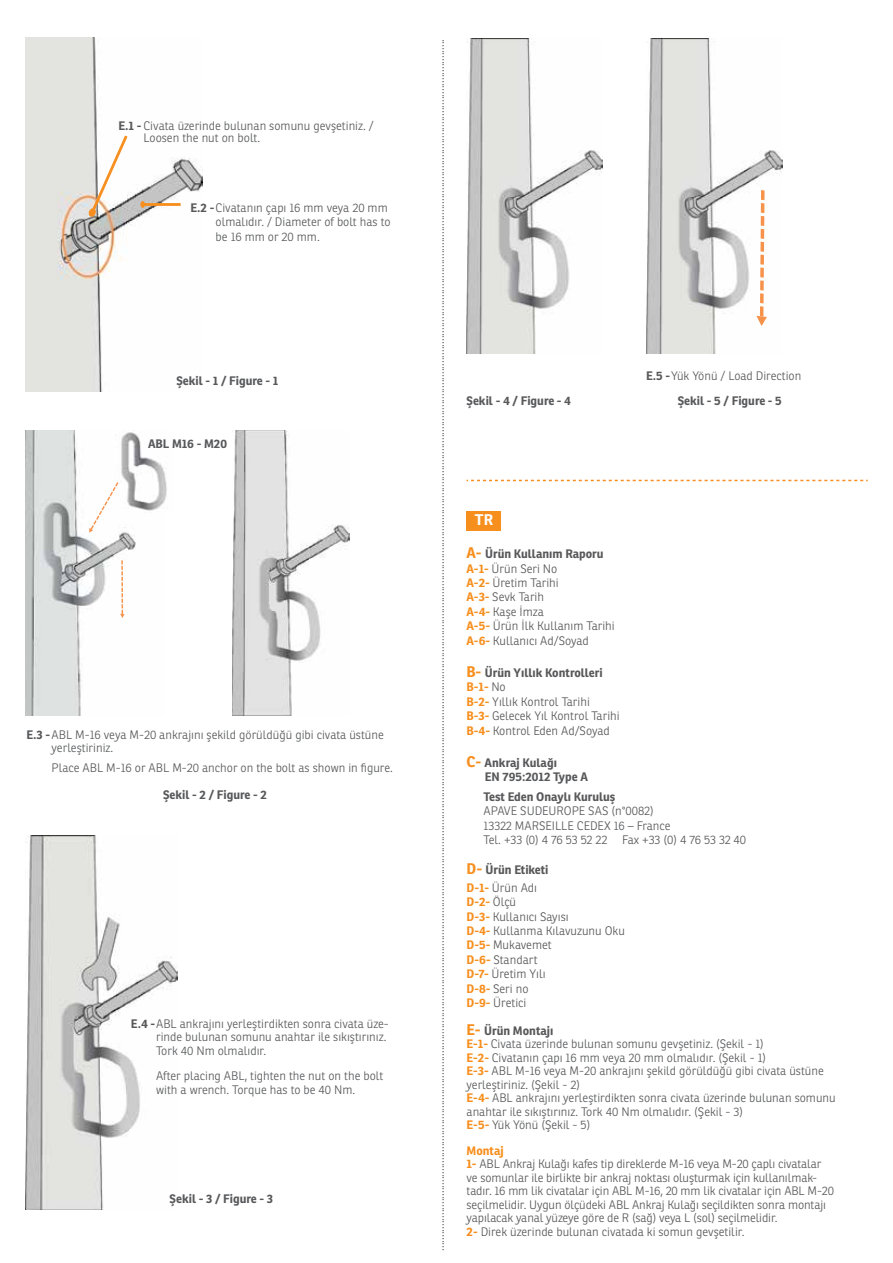
<style>
.page{position:relative;width:893px;height:1263px;background:#fff}
.page>*{position:absolute;margin:0;border:0;box-sizing:border-box;transform-origin:0 0}
.t1{font:700 15px "Ronnia";color:#fff}
.t2{font:300 12px/13.5px "Ronnia";color:#58595b}
.t3{font:300 12px/14.4px "Ronnia";letter-spacing:-.01em;color:#58585a}
.t4{font:700 12px/14.4px "Ronnia";color:#58595b}
.t5{font:700 12px/18px "Ronnia";color:#58585a}
.t6{font:300 12px "Ronnia";letter-spacing:-.02em;color:#58595b}
.s1{font-weight:700}
.s2{font-weight:700;font-size:15px;color:#f78f1e}
.s3{font-weight:700;color:#f78f1e}
.s4{font-size:15px;color:#f78f1e}
.s5{color:#58585a}
.s6{color:#f78f1e}
.s7{font-weight:300}
.s8{font-weight:700;color:#58585a}
</style>
<div class="page">
<img style="left:26px;top:38px;width:177px;height:354px">
<svg style="left:88px;top:135px;width:40px;height:83px"></svg>
<svg style="left:140px;top:201px;width:41px;height:7px"></svg>
<img style="left:25px;top:431px;width:111px;height:285px">
<img style="left:115px;top:431px;width:52px;height:82px">
<img style="left:232px;top:431px;width:118px;height:285px">
<svg style="left:89px;top:482px;width:29px;height:51px"></svg>
<svg style="left:120px;top:560px;width:5px;height:58px"></svg>
<img style="left:26px;top:835px;width:151px;height:374px">
<img style="left:466px;top:39px;width:136px;height:314px">
<img style="left:647px;top:39px;width:136px;height:314px">
<svg style="left:756px;top:190px;width:11px;height:136px"></svg>
<div style="left:466px;top:511px;width:35px;height:19px;background:#f78f1e"></div>
<svg style="left:466px;top:480px;width:402px;height:1px"></svg>
<p class="t2" style="left:118px;top:119px;width:257px"><span class="s1">E.1 -</span> Civata üzerinde bulunan somunu gevşetiniz. /</p>
<p class="t2" style="left:144px;top:131px;width:118px">Loosen the nut on bolt.</p>
<p class="t2" style="left:216px;top:201px;width:176px;line-height:14.4px;text-indent:-25px"><span class="s1">E.2 -</span>Civatanın çapı 16 mm veya 20 mm olmalıdır. / Diameter of bolt has to be 16 mm or 20 mm.</p>
<p class="t4" style="left:176px;top:374px;width:103px">Şekil - 1 / Figure - 1</p>
<p class="t4" style="left:148px;top:437px;width:81px">ABL M16 - M20</p>
<p class="t2" style="left:52px;top:728px;width:334px;text-indent:-25px"><span class="s1">E.3 -</span>ABL M-16 veya M-20 ankrajını şekild görüldüğü gibi civata üstüne yerleştiriniz.</p>
<p class="t2" style="left:52px;top:761px;width:343px">Place ABL M-16 or ABL M-20 anchor on the bolt as shown in figure.</p>
<p class="t4" style="left:163px;top:787px;width:105px">Şekil - 2 / Figure - 2</p>
<p class="t2" style="left:156px;top:1016px;width:234px;text-indent:-25px"><span class="s1">E.4 -</span>ABL ankrajını yerleştirdikten sonra civata üze&shy;rinde bulunan somunu anahtar ile sıkıştırınız.<br>Tork 40 Nm olmalıdır.</p>
<p class="t2" style="left:156px;top:1069px;width:229px">After placing ABL, tighten the nut on the bolt with a wrench. Torque has to be 40 Nm.</p>
<p class="t4" style="left:170px;top:1191px;width:105px">Şekil - 3 / Figure - 3</p>
<p class="t2" style="left:433px;top:1251px;width:1213px;rotate:-90deg">.........................................................................................................................................................................................................................................................................................................................................................................................................................................................</p>
<p class="t2" style="left:646px;top:369px;width:157px"><span class="s1">E.5 -</span>Yük Yönü / Load Direction</p>
<p class="t4" style="left:467px;top:394px;width:106px">Şekil - 4 / Figure - 4</p>
<p class="t4" style="left:678px;top:394px;width:106px">Şekil - 5 / Figure - 5</p>
<p class="t1" style="left:475px;top:510px;width:20px">TR</p>
<p class="t3" style="left:466px;top:547px;width:150px"><span class="s2">A-</span> <span class="s1">Ürün Kullanım Raporu<br></span><span class="s3">A-1-</span> Ürün Seri No<br><span class="s3">A-2-</span> Üretim Tarihi<br><span class="s3">A-3-</span> Sevk Tarih<br><span class="s3">A-4-</span> Kaşe İmza<br><span class="s3">A-5-</span> Ürün İlk Kullanım Tarihi<br><span class="s3">A-6-</span> Kullanıcı Ad/Soyad</p>
<p class="t3" style="left:466px;top:665px;width:155px"><span class="s2">B-</span> <span class="s1">Ürün Yıllık Kontrolleri<br></span><span class="s3">B-1-</span> No<br><span class="s3">B-2-</span> Yıllık Kontrol Tarihi<br><span class="s3">B-3-</span> Gelecek Yıl Kontrol Tarihi<br><span class="s3">B-4-</span> Kontrol Eden Ad/Soyad</p>
<p class="t4" style="left:485px;top:755px;width:105px;text-indent:-18px"><span class="s4">C-</span> <span class="s5">Ankraj Kulağı<br></span>EN 795:2012 Type A</p>
<p class="t5" style="left:484px;top:788px;width:133px">Test Eden Onaylı Kuruluş</p>
<p class="t2" style="left:484px;top:804px;width:188px;line-height:14.4px">APAVE SUDEUROPE SAS (n°0082)<br>13322 MARSEILLE CEDEX 16 – France<br>Tel. +33 (0) 4 76 53 52 22</p>
<p class="t6" style="left:622px;top:833px;width:125px">Fax +33 (0) 4 76 53 32 40</p>
<p class="t5" style="left:467px;top:860px;width:84px"><span class="s4">D-</span> Ürün Etiketi<br><span class="s6">D-1-</span> <span class="s7">Ürün Adı</span></p>
<p class="t3" style="left:467px;top:895px;width:160px"><span class="s3">D-2-</span> Ölçü<br><span class="s3">D-3-</span> Kullanıcı Sayısı<br><span class="s3">D-4-</span> Kullanma Kılavuzunu Oku<br><span class="s3">D-5-</span> Mukavemet<br><span class="s3">D-6-</span> Standart<br><span class="s3">D-7-</span> Üretim Yılı<br><span class="s3">D-8-</span> Seri no<br><span class="s3">D-9-</span> Üretici</p>
<p class="t2" style="left:467px;top:1024px;width:371px"><span class="s2">E-</span> <span class="s8">Ürün Montajı<br></span><span class="s3">E-1-</span> Civata üzerinde bulunan somunu gevşetiniz. (Şekil - 1)<br><span class="s3">E-2-</span> Civatanın çapı 16 mm veya 20 mm olmalıdır. (Şekil - 1)<br><span class="s3">E-3-</span> ABL M-16 veya M-20 ankrajını şekild görüldüğü gibi civata üstüne yerleştiriniz. (Şekil - 2)<br><span class="s3">E-4-</span> ABL ankrajını yerleştirdikten sonra civata üzerinde bulunan somunu anahtar ile sıkıştırınız. Tork 40 Nm olmalıdır. (Şekil - 3)<br><span class="s3">E-5-</span> Yük Yönü (Şekil - 5)</p>
<p class="t3" style="left:467px;top:1144px;width:369px;line-height:13.5px"><span class="s3">Montaj<br>1-</span> ABL Ankraj Kulağı kafes tip direklerde M-16 veya M-20 çaplı civatalar ve somunlar ile birlikte bir ankraj noktası oluşturmak için kullanılmak&shy;tadır. 16 mm lik civatalar için ABL M-16, 20 mm lik civatalar için ABL M-20 seçilmelidir. Uygun ölçüdeki ABL Ankraj Kulağı seçildikten sonra montajı yapılacak yanal yüzeye göre de R (sağ) veya L (sol) seçilmelidir.<br><span class="s3">2-</span> Direk üzerinde bulunan civatada ki somun gevşetilir.</p>
</div>
